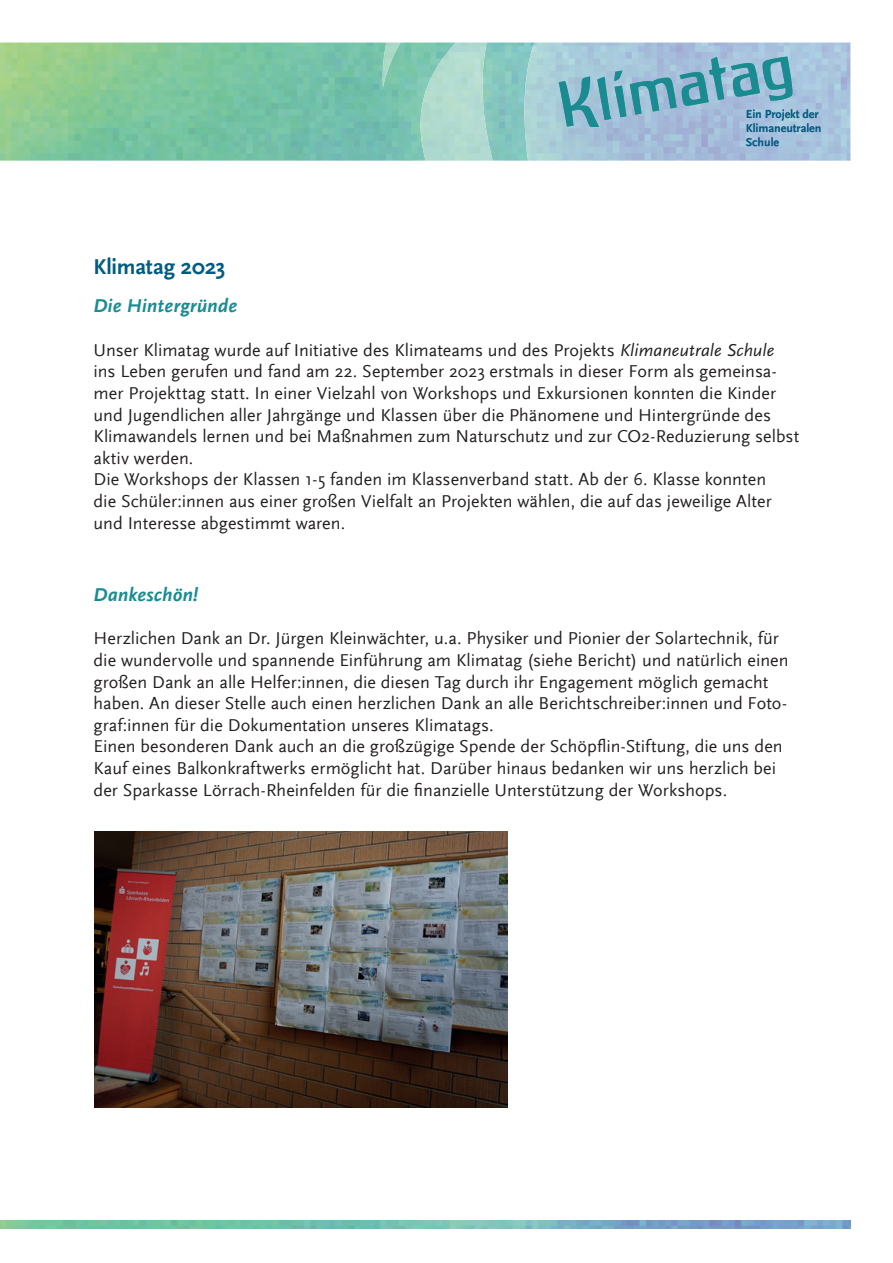
<style>
.page{position:relative;width:893px;height:1263px;background:#fff}
.page>*{position:absolute;margin:0;border:0;box-sizing:border-box;transform-origin:0 0}
.t1{font:700 22.5px "Scala Sans OT";letter-spacing:-.005em;color:#015c81}
.t2{font:italic 700 19.5px "Scala Sans OT";letter-spacing:.005em;color:#1a8c91}
.t3{font:18px/21.6px "Scala Sans OT";color:#231f20}
.t4{font:700 12px/14.4px "Scala Sans OT";color:#015c81}
.s1{font-family:"Scala Sans Pro";font-style:italic}
</style>
<div class="page">
<img style="left:0;top:43px;width:420px;height:118px">
<svg style="left:386px;top:42px;width:40px;height:1px"></svg>
<img style="left:383px;top:43px;width:17px;height:44px">
<svg style="left:426px;top:42px;width:102px;height:119px;background:#87c7c1"></svg>
<svg style="left:456px;top:42px;width:41px;height:1px"></svg>
<img style="left:420px;top:43px;width:73px;height:118px">
<img style="left:793px;top:109px;width:26px;height:11px">
<img style="left:747px;top:123px;width:74px;height:9px">
<img style="left:746px;top:138px;width:33px;height:9px">
<svg style="left:559px;top:56px;width:234px;height:71px;background:#81b3c7"></svg>
<img style="left:94px;top:831px;width:413px;height:276px">
<p class="t1" style="left:94px;top:254px;width:134px">Klimatag 2023</p>
<p class="t2" style="left:94px;top:295px;width:145px">Die Hintergründe</p>
<p class="t4" style="left:746px;top:107px;width:77px">Ein Projekt der<br>Klimaneutralen<br>Schule</p>
<p class="t3" style="left:94px;top:340px;width:707px">Unser Klimatag wurde auf Initiative des Klimateams und des Projekts <span class="s1">Klimaneutrale Schule </span>ins Leben gerufen und fand am 22. September 2023 erstmals in dieser Form als gemeinsa&shy;mer Projekttag statt. In einer Vielzahl von Workshops und Exkursionen konnten die Kinder und Jugendlichen aller Jahrgänge und Klassen über die Phänomene und Hintergründe des Klimawandels lernen und bei Maßnahmen zum Naturschutz und zur CO2-Reduzierung selbst aktiv werden.<br>Die Workshops der Klassen 1-5 fanden im Klassenverband statt. Ab der 6. Klasse konnten<br>die Schüler:innen aus einer großen Vielfalt an Projekten wählen, die auf das jeweilige Alter und Interesse abgestimmt waren.</p>
<p class="t2" style="left:94px;top:584px;width:106px">Dankeschön!</p>
<p class="t3" style="left:94px;top:628px;width:697px">Herzlichen Dank an Dr. Jürgen Kleinwächter, u.a. Physiker und Pionier der Solartechnik, für die wundervolle und spannende Einführung am Klimatag (siehe Bericht) und natürlich einen großen Dank an alle Helfer:innen, die diesen Tag durch ihr Engagement möglich gemacht haben. An dieser Stelle auch einen herzlichen Dank an alle Berichtschreiber:innen und Foto&shy;graf:innen für die Dokumentation unseres Klimatags.<br>Einen besonderen Dank auch an die großzügige Spende der Schöpflin-Stiftung, die uns den Kauf eines Balkonkraftwerks ermöglicht hat. Darüber hinaus bedanken wir uns herzlich bei der Sparkasse Lörrach-Rheinfelden für die finanzielle Unterstützung der Workshops.</p>
</div>
